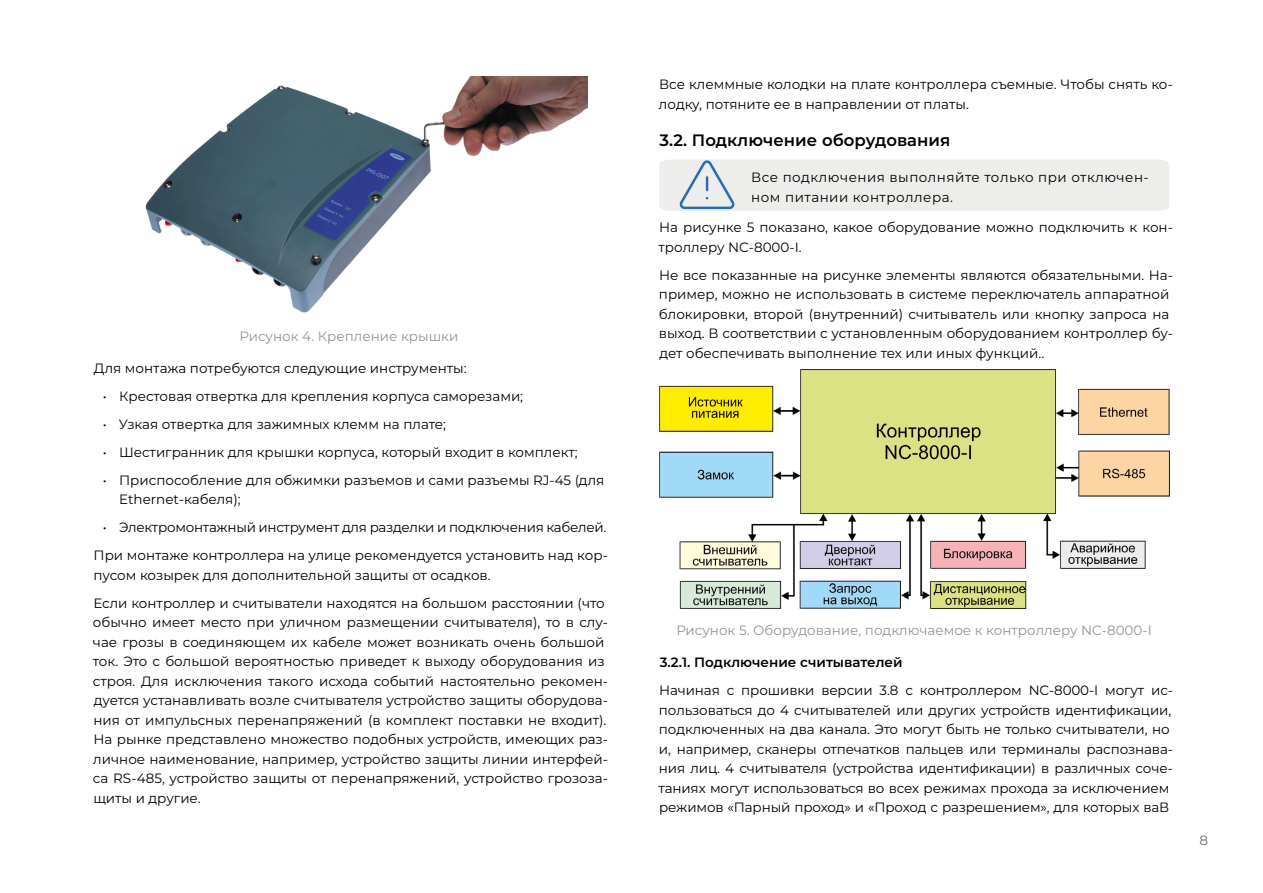
<style>
.page{position:relative;width:1263px;height:893px;background:#fff}
.page>*{position:absolute;margin:0;border:0;box-sizing:border-box;transform-origin:0 0}
.t1{font:600 16.5px "Montserrat";letter-spacing:.005em;color:#000}
.t2{font:13.5px/19.5px "Montserrat";color:#000}
.t3{font:13.5px/28px "Montserrat";letter-spacing:-.02em;color:#000;text-align:center}
.t4{font:13.5px "Montserrat";color:#949494}
.t5{font:13.5px/19.5px "Montserrat";letter-spacing:.035em;color:#000}
.t6{font:600 13.5px "Montserrat";color:#000}
.t7{font:13.5px "Montserrat";color:#686e70}
</style>
<div class="page">
<img style="left:145px;top:77px;width:443px;height:236px">
<img style="left:659px;top:369px;width:510px;height:240px">
<div style="left:659px;top:159px;width:510px;height:52px;background:#ededeb"></div>
<p class="t4" style="left:240px;top:326px;width:220px">Рисунок 4. Крепление крышки</p>
<p class="t2" style="left:94px;top:358px;width:374px">Для монтажа потребуются следующие инструменты:</p>
<p class="t2" style="left:103px;top:386px;width:422px">• Крестовая отвертка для крепления корпуса саморезами;</p>
<p class="t2" style="left:103px;top:414px;width:345px">• Узкая отвертка для зажимных клемм на плате;</p>
<p class="t2" style="left:103px;top:442px;width:476px">• Шестигранник для крышки корпуса, который входит в комплект;</p>
<p class="t2" style="left:119px;top:470px;width:487px;text-indent:-16px">• Приспособление для обжимки разъемов и сами разъемы RJ-45 (для<br>Ethernet-кабеля);</p>
<p class="t3" style="left:94px;top:513px;width:516px">• Электромонтажный инструмент для разделки и подключения кабелей.<br>При монтаже контроллера на улице рекомендуется установить над кор-</p>
<p class="t2" style="left:93px;top:560px;width:513px;line-height:28px">пусом козырек для дополнительной защиты от осадков.<br>Если контроллер и считыватели находятся на большом расстоянии (что</p>
<p class="t2" style="left:93px;top:612px;width:517px">обычно имеет место при уличном размещении считывателя), то в слу&shy;чае грозы в соединяющем их кабеле может возникать очень большой ток. Это с большой вероятностью приведет к выходу оборудования из строя. Для исключения такого исхода событий настоятельно рекомен&shy;дуется устанавливать возле считывателя устройство защиты оборудова&shy;ния от импульсных перенапряжений (в комплект поставки не входит).<br>На рынке представлено множество подобных устройств, имеющих раз&shy;личное наименование, например, устройство защиты линии интерфей&shy;са RS‑485, устройство защиты от перенапряжений, устройство грозоза&shy;щиты и другие.</p>
<p class="t2" style="left:659px;top:74px;width:515px">Все клеммные колодки на плате контроллера съемные. Чтобы снять ко&shy;лодку, потяните ее в направлении от платы.</p>
<p class="t1" style="left:659px;top:128px;width:292px">3.2. Подключение оборудования</p>
<p class="t5" style="left:751px;top:167px;width:399px">Все подключения выполняйте только при отключен&shy;ном питании контроллера.</p>
<p class="t2" style="left:658px;top:217px;width:516px">На рисунке 5 показано, какое оборудование можно подключить к кон&shy;троллеру NC-8000-I.</p>
<p class="t2" style="left:659px;top:265px;width:515px">Не все показанные на рисунке элементы являются обязательными. На&shy;пример, можно не использовать в системе переключатель аппаратной блокировки, второй (внутренний) считыватель или кнопку запроса на выход. В соответствии с установленным оборудованием контроллер бу&shy;дет обеспечивать выполнение тех или иных функций..</p>
<p class="t4" style="left:676px;top:621px;width:477px">Рисунок 5. Оборудование, подключаемое к контроллеру NC-8000-I</p>
<p class="t6" style="left:660px;top:653px;width:244px">3.2.1. Подключение считывателей</p>
<p class="t2" style="left:658px;top:680px;width:516px">Начиная с прошивки версии 3.8 с контроллером NC-8000-I могут ис&shy;пользоваться до 4 считывателей или других устройств идентификации, подключенных на два канала. Это могут быть не только считыватели, но и, например, сканеры отпечатков пальцев или терминалы распознава&shy;ния лиц. 4 считывателя (устройства идентификации) в различных соче&shy;таниях могут использоваться во всех режимах прохода за исключением режимов «Парный проход» и «Проход с разрешением», для которых ваВ</p>
<p class="t7" style="left:1199px;top:831px;width:10px">8</p>
</div>
